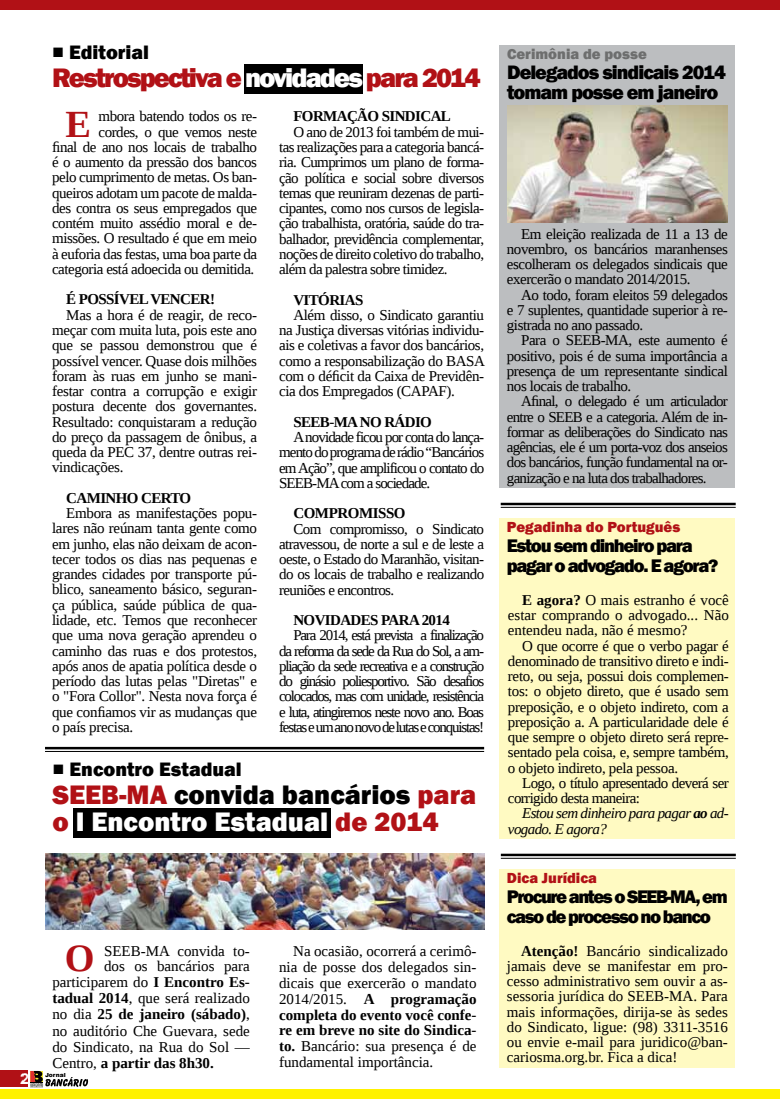
<style>
.page{position:relative;width:780px;height:1099px;background:#fff}
.page>*{position:absolute;margin:0;border:0;box-sizing:border-box;transform-origin:0 0}
.t1{font:700 38.25px "Liberation Serif";color:#b11116}
.t2{font:800 27.5px/27.5px "Franklin Gothic";color:#b11116}
.t3{font:800 27.5px "Franklin Gothic";letter-spacing:-.07em;color:#b11116}
.t4{font:800 20px/20px "Franklin Gothic";letter-spacing:-.05em;color:#000}
.t5{font:800 20px "Franklin Gothic";color:#000}
.t6{font:800 18.75px/20px "Franklin Gothic";letter-spacing:-.08em;color:#000}
.t7{font:15px/15.2px "Liberation Serif";letter-spacing:-.03em;color:#000;text-align:justify}
.t8{font:15px "Liberation Serif";color:#000}
.t9{font:700 15px "Liberation Serif";letter-spacing:-.04em;color:#000}
.t10{font:700 15px "Liberation Serif";color:#000}
.t11{font:italic 15px/15.2px "Liberation Serif";letter-spacing:-.04em;color:#000}
.t12{font:800 15px "Franklin Gothic";color:#b11116}
.t13{font:800 15px "Franklin Gothic";color:#6d6e6e}
.t14{font:700 15px "Arial";color:#fff}
.t15{font:900 6px "Arial";color:#000}
.s1{color:#fff}
.s2{color:#000}
.s3{font-weight:700}
.s4{font-weight:400}
</style>
<div class="page">
<div style="left:0;top:1070px;width:28px;height:17px;background:#b11116"></div>
<svg style="left:30px;top:1070px;width:58px;height:18px"></svg>
<div style="left:0;top:1089px;width:779px;height:9px;background:#fff200"></div>
<div style="left:0;top:0;width:779px;height:10px;background:#b11116"></div>
<div style="left:500px;top:45px;width:235px;height:442px;background:#bcbec0"></div>
<div style="left:500px;top:868px;width:235px;height:199px;background:#fffac2"></div>
<div style="left:73px;top:808px;width:258px;height:29px;background:#000"></div>
<hr style="left:501px;top:853px;width:234px;height:3px;background:#000">
<hr style="left:501px;top:857px;width:234px;height:1px;background:#000">
<div style="left:244px;top:64px;width:119px;height:29px;background:#000"></div>
<img style="left:45px;top:853px;width:439px;height:76px">
<hr style="left:45px;top:746px;width:439px;height:3px;background:#000">
<hr style="left:45px;top:751px;width:439px;height:1px;background:#000">
<div style="left:500px;top:518px;width:235px;height:320px;background:#fffac2"></div>
<hr style="left:500px;top:502px;width:235px;height:3px;background:#000">
<hr style="left:500px;top:507px;width:235px;height:1px;background:#000">
<img style="left:507px;top:106px;width:220px;height:116px">
<h3 class="t5" style="left:52px;top:39px;width:98px">■ Editorial</h3>
<h2 class="t3" style="left:52px;top:59px;width:430px">Restrospectiva e <span class="s1">novidades</span> para 2014</h2>
<p class="t7" style="left:52px;top:109px;width:206px;text-align:right">mbora batendo todos os re-<br>cordes, o que vemos neste<br>final de ano nos locais de trabalho é o aumento da pressão dos bancos pelo cumprimento de metas. Os ban&shy;queiros adotam um pacote de malda&shy;des contra os seus empregados que contém muito assédio moral e de&shy;missões. O resultado é que em meio à euforia das festas, uma boa parte da categoria está adoecida ou demitida.</p>
<p class="t9" style="left:66px;top:289px;width:150px">É POSSÍVEL VENCER!</p>
<p class="t7" style="left:52px;top:307px;width:206px;text-indent:14px">Mas a hora é de reagir, de reco&shy;meçar com muita luta, pois este ano que se passou demonstrou que é possível vencer. Quase dois milhões foram às ruas em junho se mani&shy;festar contra a corrupção e exigir postura decente dos governantes.<br>Resultado: conquistaram a redução do preço da passagem de ônibus, a queda da PEC 37, dentre outras rei&shy;vindicações.</p>
<p class="t9" style="left:66px;top:487px;width:126px">CAMINHO CERTO</p>
<p class="t7" style="left:52px;top:505px;width:206px;text-indent:14px">Embora as manifestações popu&shy;lares não reúnam tanta gente como em junho, elas não deixam de acon&shy;tecer todos os dias nas pequenas e grandes cidades por transporte pú&shy;blico, saneamento básico, seguran&shy;ça pública, saúde pública de qua&shy;lidade, etc. Temos que reconhecer que uma nova geração aprendeu o caminho das ruas e dos protestos, após anos de apatia política desde o período das lutas pelas "Diretas" e o "Fora Collor". Nesta nova força é que confiamos vir as mudanças que o país precisa.</p>
<h1 class="t1" style="left:66px;top:98px;width:27px">E</h1>
<p class="t9" style="left:293px;top:106px;width:159px">FORMAÇÃO SINDICAL</p>
<p class="t7" style="left:279px;top:124px;width:206px;text-indent:14px">O ano de 2013 foi também de mui&shy;tas realizações para a categoria bancá&shy;ria. Cumprimos um plano de forma&shy;ção política e social sobre diversos temas que reuniram dezenas de parti&shy;cipantes, como nos cursos de legisla&shy;ção trabalhista, oratória, saúde do tra&shy;balhador, previdência complementar, noções de direito coletivo do trabalho, além da palestra sobre timidez.</p>
<p class="t9" style="left:293px;top:289px;width:71px">VITÓRIAS</p>
<p class="t7" style="left:279px;top:307px;width:207px;text-indent:14px">Além disso, o Sindicato garantiu na Justiça diversas vitórias individu&shy;ais e coletivas a favor dos bancários, como a responsabilização do BASA com o déficit da Caixa de Previdên&shy;cia dos Empregados (CAPAF).</p>
<p class="t9" style="left:293px;top:411px;width:140px">SEEB-MA NO RÁDIO</p>
<p class="t7" style="left:279px;top:429px;width:206px;text-indent:14px">A novidade ficou por conta do lança&shy;mento do programa de rádio “Bancários em Ação”, que amplificou o contato do SEEB-MA com a sociedade.</p>
<p class="t9" style="left:293px;top:503px;width:114px">COMPROMISSO</p>
<p class="t7" style="left:279px;top:521px;width:206px;text-indent:14px">Com compromisso, o Sindicato atravessou, de norte a sul e de leste a oeste, o Estado do Maranhão, visitan&shy;do os locais de trabalho e realizando reuniões e encontros.</p>
<p class="t9" style="left:293px;top:610px;width:158px">NOVIDADES PARA 2014</p>
<p class="t7" style="left:279px;top:627px;width:206px;text-indent:14px">Para 2014, está prevista a finalização da reforma da sede da Rua do Sol, a am&shy;pliação da sede recreativa e a construção do ginásio poliesportivo. São desafios colocados, mas com unidade, resistência e luta, atingiremos neste novo ano. Boas festas e um ano novo de lutas e conquistas!</p>
<h3 class="t5" style="left:52px;top:756px;width:191px">■ Encontro Estadual</h3>
<h2 class="t2" style="left:52px;top:780px;width:425px">SEEB-MA <span class="s2">convida bancários</span> para o <span class="s1">I Encontro Estadual</span> de 2014</h2>
<h1 class="t1" style="left:65px;top:932px;width:31px">O</h1>
<p class="t8" style="left:104px;top:941px;width:147px">SEEB-MA convida to-</p>
<p class="t8" style="left:104px;top:956px;width:147px">dos os bancários para</p>
<p class="t8" style="left:52px;top:972px;width:199px">participarem do <span class="s3">I Encontro Es-</span></p>
<p class="t8" style="left:52px;top:988px;width:199px"><span class="s3">tadual 2014</span>, que será realizado</p>
<p class="t10" style="left:52px;top:1004px;width:199px"><span class="s4">no dia</span> 25 de janeiro (sábado)<span class="s4">,</span></p>
<p class="t8" style="left:52px;top:1020px;width:199px">no auditório Che Guevara, sede</p>
<p class="t8" style="left:52px;top:1036px;width:199px">do Sindicato, na Rua do Sol —</p>
<p class="t10" style="left:52px;top:1052px;width:163px"><span class="s4">Centro,</span> a partir das 8h30.</p>
<p class="t14" style="left:20px;top:1069px;width:10px">2</p>
<p class="t15" style="left:45px;top:1071px;width:22px">Jornal</p>
<p class="t7" style="left:279px;top:943px;width:199px;line-height:15.9px;text-indent:14px">Na ocasião, ocorrerá a cerimô&shy;nia de posse dos delegados sin&shy;dicais que exercerão o mandato 2014/2015. <span class="s3">A programação completa do evento você confe&shy;re em breve no site do Sindica&shy;to.</span> Bancário: sua presença é de fundamental importância.</p>
<p class="t13" style="left:507px;top:44px;width:141px">Cerimônia de posse</p>
<h3 class="t4" style="left:507px;top:62px;width:220px">Delegados sindicais 2014 tomam posse em janeiro</h3>
<p class="t7" style="left:507px;top:226px;width:222px;text-indent:14px">Em eleição realizada de 11 a 13 de novembro, os bancários maranhenses escolheram os delegados sindicais que exercerão o mandato 2014/2015.</p>
<p class="t7" style="left:507px;top:287px;width:222px;text-indent:14px">Ao todo, foram eleitos 59 delegados e 7 suplentes, quantidade superior à re&shy;gistrada no ano passado.</p>
<p class="t7" style="left:507px;top:332px;width:222px;text-indent:14px">Para o SEEB-MA, este aumento é positivo, pois é de suma importância a presença de um representante sindical nos locais de trabalho.</p>
<p class="t7" style="left:507px;top:393px;width:222px;text-indent:14px">Afinal, o delegado é um articulador entre o SEEB e a categoria. Além de in&shy;formar as deliberações do Sindicato nas agências, ele é um porta-voz dos anseios dos bancários, função fundamental na or&shy;ganização e na luta dos trabalhadores.</p>
<p class="t12" style="left:507px;top:517px;width:175px">Pegadinha do Português</p>
<p class="t6" style="left:507px;top:535px;width:213px">Estou sem dinheiro para pagar o advogado. E agora?</p>
<p class="t7" style="left:508px;top:592px;width:222px;text-indent:14px"><span class="s3">E agora?</span> O mais estranho é você estar comprando o advogado... Não entendeu nada, não é mesmo?</p>
<p class="t7" style="left:508px;top:637px;width:222px;text-indent:14px">O que ocorre é que o verbo pagar é denominado de transitivo direto e indi&shy;reto, ou seja, possui dois complemen&shy;tos: o objeto direto, que é usado sem preposição, e o objeto indireto, com a preposição a. A particularidade dele é que sempre o objeto direto será repre&shy;sentado pela coisa, e, sempre também, o objeto indireto, pela pessoa.</p>
<p class="t7" style="left:508px;top:775px;width:222px;text-indent:14px">Logo, o título apresentado deverá ser corrigido desta maneira:</p>
<p class="t11" style="left:508px;top:805px;width:222px;text-indent:14px">Estou sem dinheiro para pagar <span class="s3">ao</span> ad&shy;vogado. E agora?</p>
<p class="t12" style="left:507px;top:868px;width:92px">Dica Jurídica</p>
<p class="t6" style="left:507px;top:886px;width:222px">Procure antes o SEEB-MA, em caso de processo no banco</p>
<p class="t7" style="left:507px;top:942px;width:222px;text-indent:14px"><span class="s3">Atenção!</span> Bancário sindicalizado jamais deve se manifestar em pro&shy;cesso administrativo sem ouvir a as&shy;sessoria jurídica do SEEB-MA. Para mais informações, dirija-se às sedes do Sindicato, ligue: (98) 3311-3516 ou envie e-mail para juridico@ban&shy;cariosma.org.br. Fica a dica!</p>
</div>
